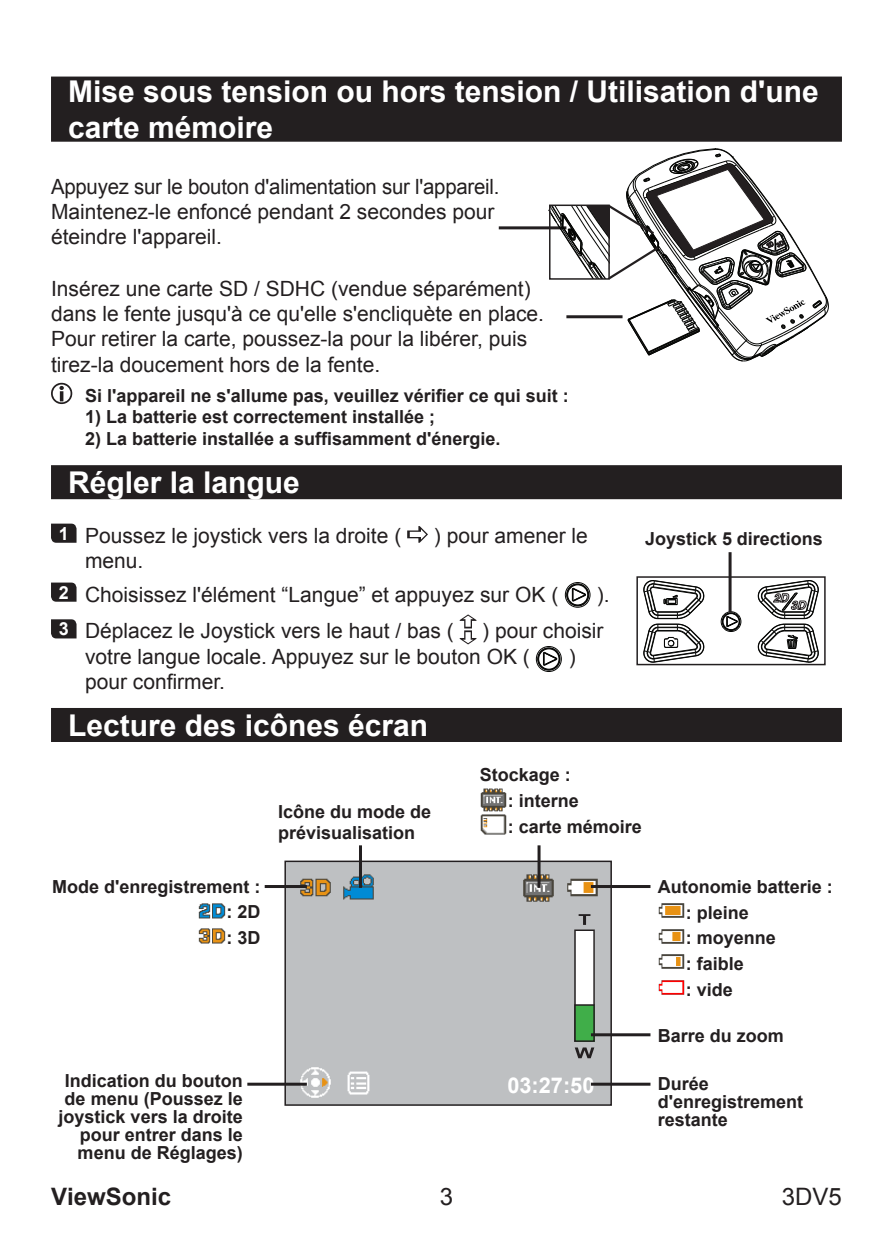
<style>
.page{position:relative;width:893px;height:1259px;background:#fff}
.page>*{position:absolute;margin:0;border:0;box-sizing:border-box;transform-origin:0 0}
.Header_2{font:700 30px/36px "Arial";color:#fff}
.t1{font:700 24px "Arial";color:#231f20}
.t2{font:24px "Arial";color:#231f20}
.t3{font:700 21.9px "Arial";color:#fff}
.context{font:21px/25.2px "Arial";color:#231f20}
.context__numbered{font:21px/25.2px "Arial";color:#231f20}
.context-2{font:700 18px/18px "Arial";color:#231f20}
.context__numbered-2{font:700 18px "Arial";color:#231f20}
.t4{font:700 18px "Arial";color:#fff}
</style>
<div class="page">
<div style="left:53px;top:78px;width:787px;height:62px;background:#231f20"></div>
<div style="left:51px;top:77px;width:791px;height:65px;border:3px solid #231f20"></div>
<svg style="left:51px;top:383px;width:21px;height:21px"></svg>
<hr style="left:499px;top:226px;width:67px;height:3px;background:#231f20">
<div style="left:53px;top:709px;width:787px;height:31px;background:#231f20"></div>
<div style="left:51px;top:708px;width:791px;height:34px;border:3px solid #231f20"></div>
<div style="left:285px;top:861px;width:326px;height:244px;background:#bec0c2"></div>
<div style="left:284px;top:860px;width:328px;height:245px;border:2px solid #231f20"></div>
<img style="left:567px;top:878px;width:31px;height:19px">
<img style="left:300px;top:878px;width:31px;height:19px">
<img style="left:299px;top:1067px;width:32px;height:31px">
<img style="left:523px;top:870px;width:31px;height:32px">
<img style="left:343px;top:874px;width:31px;height:26px">
<img style="left:347px;top:1071px;width:23px;height:24px">
<hr style="left:591px;top:885px;width:59px;height:3px;background:#231f20">
<hr style="left:591px;top:1082px;width:59px;height:3px;background:#231f20">
<div style="left:575px;top:930px;width:19px;height:111px;background:#fff"></div>
<div style="left:574px;top:929px;width:21px;height:113px;border:2px solid #231f20"></div>
<div style="left:575px;top:1005px;width:19px;height:36px;background:#40ae49"></div>
<div style="left:574px;top:1004px;width:21px;height:38px;border:2px solid #231f20"></div>
<svg style="left:575px;top:1047px;width:19px;height:11px"></svg>
<svg style="left:579px;top:914px;width:11px;height:11px"></svg>
<hr style="left:591px;top:1033px;width:59px;height:3px;background:#231f20">
<hr style="left:265px;top:885px;width:42px;height:3px;background:#231f20">
<hr style="left:247px;top:1082px;width:60px;height:3px;background:#231f20">
<hr style="left:359px;top:845px;width:3px;height:43px;background:#231f20">
<hr style="left:537px;top:845px;width:3px;height:43px;background:#231f20">
<img style="left:658px;top:903px;width:27px;height:15px">
<img style="left:658px;top:929px;width:27px;height:15px">
<img style="left:658px;top:954px;width:27px;height:15px">
<img style="left:658px;top:980px;width:27px;height:15px">
<img style="left:198px;top:903px;width:28px;height:41px">
<img style="left:480px;top:788px;width:27px;height:22px">
<img style="left:480px;top:810px;width:27px;height:25px">
<div style="left:53px;top:467px;width:787px;height:31px;background:#231f20"></div>
<div style="left:51px;top:465px;width:791px;height:34px;border:3px solid #231f20"></div>
<svg style="left:51px;top:523px;width:26px;height:20px"></svg>
<svg style="left:407px;top:526px;width:21px;height:17px"></svg>
<svg style="left:51px;top:582px;width:26px;height:20px"></svg>
<div style="left:565px;top:582px;width:25px;height:25px;border:1px solid #040503;border-radius:50%"></div>
<div style="left:566px;top:584px;width:23px;height:22px;border:1px solid #040503;border-radius:50%"></div>
<div style="left:567px;top:584px;width:21px;height:21px;border:1px solid #040503;border-radius:50%"></div>
<svg style="left:572px;top:588px;width:14px;height:13px"></svg>
<svg style="left:51px;top:619px;width:26px;height:19px"></svg>
<svg style="left:460px;top:614px;width:16px;height:30px"></svg>
<div style="left:536px;top:646px;width:25px;height:25px;border:1px solid #040503;border-radius:50%"></div>
<div style="left:537px;top:647px;width:23px;height:23px;border:1px solid #040503;border-radius:50%"></div>
<div style="left:538px;top:648px;width:22px;height:22px;border:1px solid #040503;border-radius:50%"></div>
<div style="left:538px;top:648px;width:21px;height:21px;border:1px solid #040503;border-radius:50%"></div>
<svg style="left:543px;top:652px;width:14px;height:14px"></svg>
<div style="left:721px;top:611px;width:20px;height:20px;border:1px solid #040503;border-radius:50%"></div>
<div style="left:722px;top:612px;width:18px;height:18px;border:1px solid #040503;border-radius:50%"></div>
<div style="left:722px;top:613px;width:18px;height:17px;border:1px solid #040503;border-radius:50%"></div>
<div style="left:723px;top:613px;width:16px;height:17px;border:1px solid #040503;border-radius:50%"></div>
<svg style="left:726px;top:616px;width:12px;height:11px"></svg>
<svg style="left:643px;top:580px;width:61px;height:82px"></svg>
<svg style="left:758px;top:580px;width:61px;height:82px"></svg>
<div style="left:636px;top:576px;width:190px;height:89px;border:2px solid #231f20"></div>
<hr style="left:729px;top:552px;width:3px;height:60px;background:#231f20">
<svg style="left:548px;top:148px;width:281px;height:213px"></svg>
<p class="Header_2" style="left:68px;top:75px;width:752px">Mise sous tension ou hors tension / Utilisation d'une carte mémoire</p>
<p class="context" style="left:51px;top:174px;width:450px">Appuyez sur le bouton d'alimentation sur l'appareil.</p>
<p class="context" style="left:51px;top:199px;width:445px">Maintenez-le enfoncé pendant 2 secondes pour éteindre l'appareil.</p>
<p class="context" style="left:51px;top:276px;width:494px">Insérez une carte SD / SDHC (vendue séparément) dans le fente jusqu'à ce qu'elle s'encliquète en place.<br>Pour retirer la carte, poussez-la pour la libérer, puis tirez-la doucement hors de la fente.</p>
<p class="context__numbered-2" style="left:85px;top:383px;width:485px">Si l'appareil ne s'allume pas, veuillez vérifier ce qui suit :</p>
<p class="context__numbered-2" style="left:85px;top:405px;width:352px">1) La batterie est correctement installée ;</p>
<p class="context__numbered-2" style="left:85px;top:426px;width:417px">2) La batterie installée a suffisamment d'énergie.</p>
<p class="Header_2" style="left:68px;top:465px;width:233px">Régler la langue</p>
<p class="t4" style="left:59px;top:521px;width:12px">1</p>
<p class="context__numbered" style="left:85px;top:523px;width:318px">Poussez le joystick vers la droite (</p>
<p class="context__numbered" style="left:434px;top:523px;width:156px">) pour amener le</p>
<p class="context__numbered" style="left:85px;top:548px;width:60px">menu.</p>
<p class="t4" style="left:59px;top:580px;width:12px">2</p>
<p class="context__numbered" style="left:85px;top:582px;width:475px">Choisissez l'élément “Langue” et appuyez sur OK (</p>
<p class="context__numbered" style="left:597px;top:582px;width:14px">).</p>
<p class="t4" style="left:59px;top:617px;width:12px">3</p>
<p class="context__numbered" style="left:85px;top:619px;width:370px">Déplacez le Joystick vers le haut / bas (</p>
<p class="context__numbered" style="left:85px;top:619px;width:520px;text-indent:397px">) pour choisir votre langue locale. Appuyez sur le bouton OK (</p>
<p class="context__numbered" style="left:569px;top:644px;width:8px">)</p>
<p class="context__numbered" style="left:85px;top:669px;width:142px">pour confirmer.</p>
<p class="Header_2" style="left:68px;top:708px;width:362px">Lecture des icônes écran</p>
<p class="context-2" style="left:645px;top:530px;width:179px">Joystick 5 directions</p>
<p class="context-2" style="left:52px;top:878px;width:210px">Mode d'enregistrement :</p>
<p class="context-2" style="left:226px;top:903px;width:36px">: 2D</p>
<p class="context-2" style="left:226px;top:929px;width:36px">: 3D</p>
<p class="context-2" style="left:278px;top:801px;width:155px;line-height:21.6px">Icône du mode de prévisualisation</p>
<p class="context-2" style="left:59px;top:1072px;width:186px;text-align:right">Indication du bouton de menu (Poussez le joystick vers la droite pour entrer dans le menu de Réglages)</p>
<p class="context-2" style="left:480px;top:767px;width:93px">Stockage :</p>
<p class="context-2" style="left:508px;top:792px;width:72px">: interne</p>
<p class="context-2" style="left:508px;top:818px;width:136px">: carte mémoire</p>
<p class="t3" style="left:507px;top:1070px;width:89px">03:27:50</p>
<p class="context-2" style="left:658px;top:878px;width:177px">Autonomie batterie :</p>
<p class="context-2" style="left:686px;top:904px;width:65px">: pleine</p>
<p class="context-2" style="left:686px;top:929px;width:92px">: moyenne</p>
<p class="context-2" style="left:686px;top:955px;width:60px">: faible</p>
<p class="context-2" style="left:686px;top:981px;width:49px">: vide</p>
<p class="context-2" style="left:658px;top:1027px;width:128px">Barre du zoom</p>
<p class="context-2" style="left:658px;top:1075px;width:147px">Durée d'enregistrement restante</p>
<h2 class="t1" style="left:51px;top:1180px;width:122px">ViewSonic</h2>
<h2 class="t2" style="left:440px;top:1180px;width:15px">3</h2>
<h2 class="t2" style="left:782px;top:1180px;width:62px">3DV5</h2>
</div>
